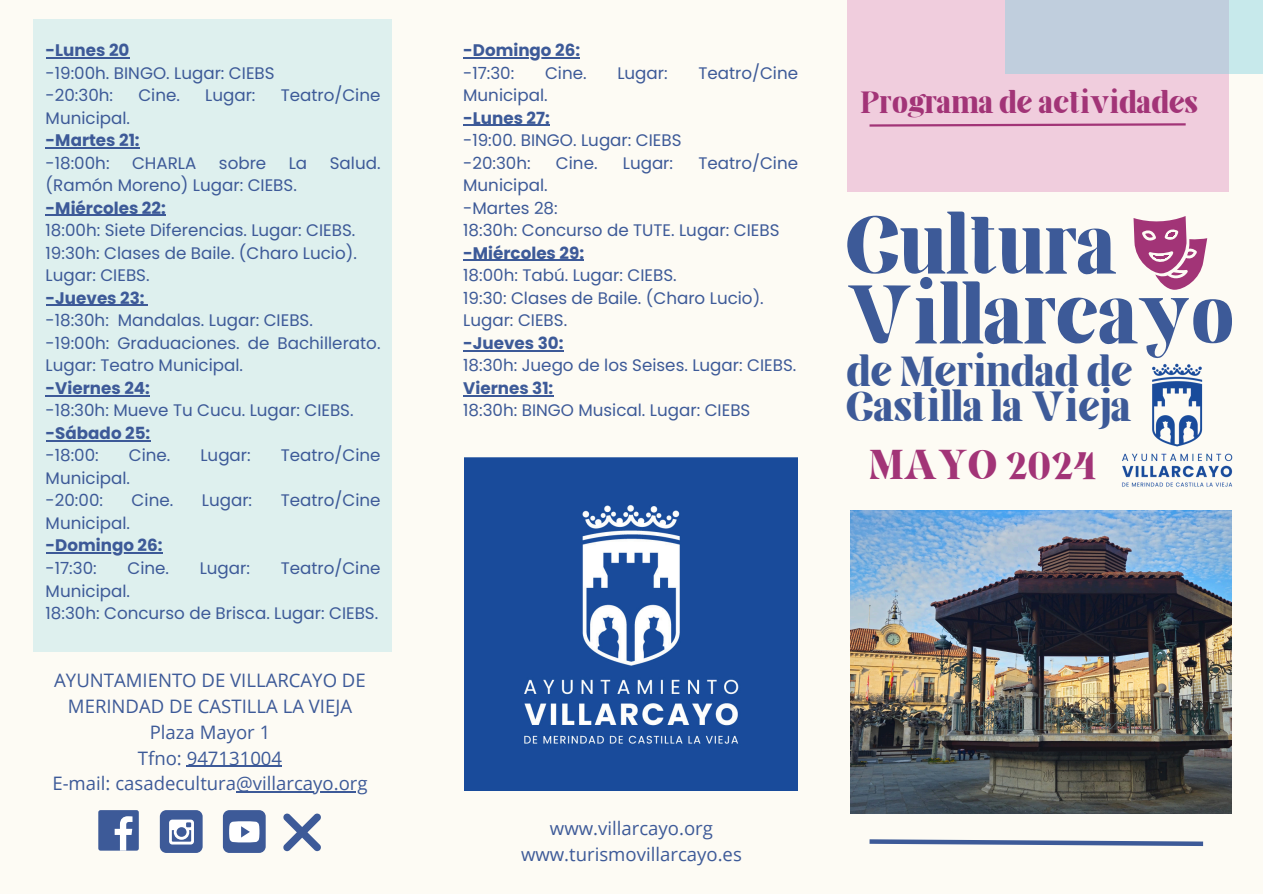
<style>
.page{position:relative;width:1263px;height:894px;background:#fff}
.page>*{position:absolute;margin:0;border:0;box-sizing:border-box;transform-origin:0 0}
.t1{font:79.5px/69.8px "Elika Gorica";color:#3d5a98}
.t2{font:40.5px/34.8px "Elika Gorica";color:#3d5a98}
.t3{font:40.2px "Elika Gorica";color:#a23477}
.t4{font:29.55px "Elika Gorica";color:#a23477}
.t5{font:18.6px/25.8px "Open Sans";color:#3d5a98;text-align:center}
.t6{font:16.65px/22.5px "Poppins";color:#3d5a98}
.t7{font:700 16.65px "Poppins";color:#3d5a98}
</style>
<div class="page">
<div style="left:0;top:0;width:1263px;height:893px;background:#fdfbf4"></div>
<img style="left:850px;top:510px;width:382px;height:303px">
<div style="left:847px;top:0;width:381px;height:192px;background:#f0cddd"></div>
<svg style="left:1133px;top:216px;width:74px;height:74px"></svg>
<img style="left:1122px;top:363px;width:111px;height:124px">
<svg style="left:869px;top:839px;width:335px;height:8px"></svg>
<div style="left:33px;top:19px;width:359px;height:633px;background:#def0ee"></div>
<hr style="left:46px;top:57px;width:83px;height:1px;background:#3d5a98">
<hr style="left:46px;top:147px;width:94px;height:1px;background:#3d5a98">
<hr style="left:46px;top:215px;width:120px;height:1px;background:#3d5a98">
<hr style="left:46px;top:305px;width:99px;height:1px;background:#3d5a98">
<hr style="left:46px;top:395px;width:104px;height:1px;background:#3d5a98">
<hr style="left:46px;top:440px;width:104px;height:1px;background:#3d5a98">
<hr style="left:46px;top:552px;width:117px;height:1px;background:#3d5a98">
<div style="left:98px;top:809px;width:41px;height:41px;background:#3d5a98;border-radius:2px"></div>
<svg style="left:115px;top:816px;width:18px;height:34px"></svg>
<div style="left:160px;top:809px;width:43px;height:43px;background:#3d5a98;border-radius:7px"></div>
<svg style="left:169px;top:819px;width:25px;height:25px"></svg>
<div style="left:223px;top:809px;width:43px;height:43px;background:#3d5a98;border-radius:7px"></div>
<svg style="left:229px;top:821px;width:30px;height:21px"></svg>
<svg style="left:283px;top:813px;width:38px;height:37px"></svg>
<hr style="left:187px;top:765px;width:95px;height:1px;background:#3d5a98">
<hr style="left:236px;top:791px;width:132px;height:1px;background:#3d5a98">
<hr style="left:463px;top:57px;width:117px;height:1px;background:#3d5a98">
<hr style="left:463px;top:125px;width:87px;height:1px;background:#3d5a98">
<hr style="left:463px;top:260px;width:121px;height:1px;background:#3d5a98">
<hr style="left:463px;top:350px;width:101px;height:1px;background:#3d5a98">
<hr style="left:463px;top:395px;width:90px;height:1px;background:#3d5a98">
<img style="left:465px;top:457px;width:333px;height:333px">
<svg style="left:1006px;top:0;width:257px;height:73px;background:#c0d1de"></svg>
<svg style="left:869px;top:123px;width:317px;height:4px"></svg>
<p class="t7" style="left:46px;top:39px;width:85px">-Lunes 20</p>
<p class="t6" style="left:46px;top:61px;width:230px">-19:00h. BINGO. Lugar: CIEBS</p>
<p class="t6" style="left:46px;top:84px;width:69px">-20:30h:</p>
<p class="t6" style="left:138px;top:84px;width:43px">Cine.</p>
<p class="t6" style="left:205px;top:84px;width:52px">Lugar:</p>
<p class="t6" style="left:281px;top:84px;width:101px">Teatro/Cine</p>
<p class="t6" style="left:46px;top:106px;width:86px">Municipal.</p>
<p class="t7" style="left:46px;top:129px;width:96px">-Martes 21:</p>
<p class="t6" style="left:46px;top:151px;width:65px">-18:00h:</p>
<p class="t6" style="left:132px;top:151px;width:66px">CHARLA</p>
<p class="t6" style="left:219px;top:151px;width:49px">sobre</p>
<p class="t6" style="left:289px;top:151px;width:20px">La</p>
<p class="t6" style="left:330px;top:151px;width:52px">Salud.</p>
<p class="t6" style="left:46px;top:174px;width:253px">(Ramón Moreno) Lugar: CIEBS.</p>
<p class="t7" style="left:46px;top:196px;width:122px">-Miércoles 22:</p>
<p class="t6" style="left:46px;top:219px;width:311px">18:00h: Siete Diferencias. Lugar: CIEBS.</p>
<p class="t6" style="left:46px;top:241px;width:313px">19:30h: Clases de Baile. (Charo Lucio).</p>
<p class="t6" style="left:46px;top:264px;width:105px">Lugar: CIEBS.</p>
<p class="t7" style="left:46px;top:286px;width:100px">-Jueves 23:</p>
<p class="t6" style="left:46px;top:309px;width:269px">-18:30h: Mandalas. Lugar: CIEBS.</p>
<p class="t6" style="left:46px;top:331px;width:336px">-19:00h: Graduaciones. de Bachillerato.<br>Lugar: Teatro Municipal.</p>
<p class="t7" style="left:46px;top:376px;width:106px">-Viernes 24:</p>
<p class="t6" style="left:46px;top:399px;width:309px">-18:30h: Mueve Tu Cucu. Lugar: CIEBS.</p>
<p class="t7" style="left:46px;top:421px;width:106px">-Sábado 25:</p>
<p class="t6" style="left:46px;top:444px;width:55px">-18:00:</p>
<p class="t6" style="left:129px;top:444px;width:43px">Cine.</p>
<p class="t6" style="left:200px;top:444px;width:52px">Lugar:</p>
<p class="t6" style="left:281px;top:444px;width:101px">Teatro/Cine</p>
<p class="t6" style="left:46px;top:466px;width:86px">Municipal.</p>
<p class="t6" style="left:46px;top:489px;width:59px">-20:00:</p>
<p class="t6" style="left:132px;top:489px;width:43px">Cine.</p>
<p class="t6" style="left:202px;top:489px;width:52px">Lugar:</p>
<p class="t6" style="left:281px;top:489px;width:101px">Teatro/Cine</p>
<p class="t6" style="left:46px;top:511px;width:86px">Municipal.</p>
<p class="t7" style="left:46px;top:534px;width:118px">-Domingo 26:</p>
<p class="t6" style="left:46px;top:556px;width:53px">-17:30:</p>
<p class="t6" style="left:127px;top:556px;width:43px">Cine.</p>
<p class="t6" style="left:200px;top:556px;width:52px">Lugar:</p>
<p class="t6" style="left:281px;top:556px;width:101px">Teatro/Cine</p>
<p class="t6" style="left:46px;top:579px;width:86px">Municipal.</p>
<p class="t6" style="left:46px;top:601px;width:334px">18:30h: Concurso de Brisca. Lugar: CIEBS.</p>
<p class="t5" style="left:54px;top:666px;width:313px">AYUNTAMIENTO DE VILLARCAYO DE<br>MERINDAD DE CASTILLA LA VIEJA</p>
<p class="t5" style="left:150px;top:718px;width:122px">Plaza Mayor 1</p>
<p class="t5" style="left:138px;top:744px;width:146px">Tfno: 947131004</p>
<p class="t5" style="left:52px;top:770px;width:317px">E-mail: casadecultura@villarcayo.org</p>
<p class="t7" style="left:463px;top:39px;width:118px">-Domingo 26:</p>
<p class="t6" style="left:463px;top:61px;width:53px">-17:30:</p>
<p class="t6" style="left:545px;top:61px;width:43px">Cine.</p>
<p class="t6" style="left:617px;top:61px;width:52px">Lugar:</p>
<p class="t6" style="left:698px;top:61px;width:101px">Teatro/Cine</p>
<p class="t6" style="left:463px;top:84px;width:86px">Municipal.</p>
<p class="t7" style="left:463px;top:106px;width:88px">-Lunes 27:</p>
<p class="t6" style="left:463px;top:129px;width:220px">-19:00. BINGO. Lugar: CIEBS</p>
<p class="t6" style="left:463px;top:151px;width:69px">-20:30h:</p>
<p class="t6" style="left:556px;top:151px;width:43px">Cine.</p>
<p class="t6" style="left:623px;top:151px;width:52px">Lugar:</p>
<p class="t6" style="left:698px;top:151px;width:101px">Teatro/Cine</p>
<p class="t6" style="left:463px;top:174px;width:86px">Municipal.</p>
<p class="t6" style="left:463px;top:196px;width:96px">-Martes 28:</p>
<p class="t6" style="left:463px;top:219px;width:318px">18:30h: Concurso de TUTE. Lugar: CIEBS</p>
<p class="t7" style="left:463px;top:241px;width:122px">-Miércoles 29:</p>
<p class="t6" style="left:463px;top:264px;width:215px">18:00h: Tabú. Lugar: CIEBS.</p>
<p class="t6" style="left:463px;top:286px;width:302px">19:30: Clases de Baile. (Charo Lucio).</p>
<p class="t6" style="left:463px;top:309px;width:105px">Lugar: CIEBS.</p>
<p class="t7" style="left:463px;top:331px;width:102px">-Jueves 30:</p>
<p class="t6" style="left:463px;top:354px;width:335px">18:30h: Juego de los Seises. Lugar: CIEBS.</p>
<p class="t7" style="left:463px;top:376px;width:92px">Viernes 31:</p>
<p class="t6" style="left:463px;top:399px;width:289px">18:30h: BINGO Musical. Lugar: CIEBS</p>
<p class="t4" style="left:860px;top:91px;width:339px">Programa de actividades</p>
<p class="t1" style="left:847px;top:219px;width:388px">Cultura<br>Villarcayo</p>
<p class="t2" style="left:847px;top:358px;width:287px">de Merindad de<br>Castilla la Vieja</p>
<p class="t3" style="left:869px;top:448px;width:230px">MAYO 2024</p>
<p class="t5" style="left:550px;top:814px;width:164px">www.villarcayo.org</p>
<h3 class="t5" style="left:521px;top:840px;width:222px">www.turismovillarcayo.es</h3>
</div>
